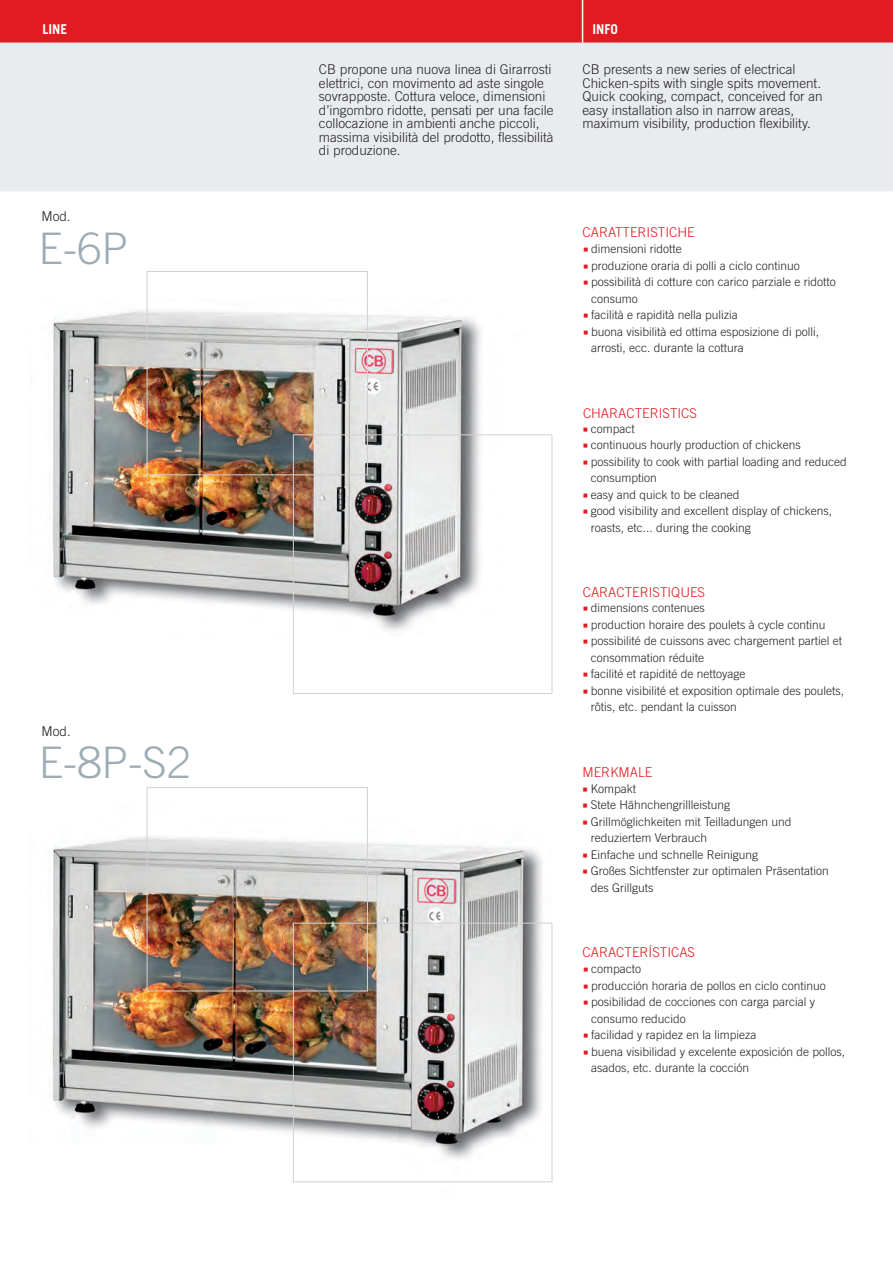
<style>
.page{position:relative;width:893px;height:1263px;background:#fff}
.page>*{position:absolute;margin:0;border:0;box-sizing:border-box;transform-origin:0 0}
.t1{font:300 43.5px "Trade Gothic";color:#9dacb5}
.t2{font:300 13.5px/13.5px "Trade Gothic";color:#231f20}
.t3{font:300 13.5px "Trade Gothic";color:#e21a21}
.t4{font:700 13.5px "Trade Gothic";color:#fff}
.t5{font:300 12px/16.5px "Trade Gothic";color:#231f20}
.s1{font-family:"Minion Pro";font-weight:700;font-stretch:condensed;font-size:13.5px;color:#e21a21}
</style>
<div class="page">
<img style="left:52px;top:299px;width:429px;height:332px">
<img style="left:52px;top:787px;width:500px;height:396px">
<div style="left:0;top:0;width:893px;height:43px;background:#e21a21"></div>
<div style="left:0;top:43px;width:893px;height:148px;background:#e9ecef"></div>
<hr style="left:582px;top:0;width:1px;height:43px;background:#fff">
<div style="left:147px;top:271px;width:221px;height:204px;border:1px solid #d1d2d4"></div>
<div style="left:293px;top:434px;width:259px;height:260px;border:1px solid #d1d2d4"></div>
<div style="left:147px;top:787px;width:221px;height:204px;border:1px solid #d1d2d4"></div>
<div style="left:293px;top:923px;width:259px;height:259px;border:1px solid #d1d2d4"></div>
<p class="t4" style="left:43px;top:21px;width:26px">LINE</p>
<p class="t4" style="left:592px;top:21px;width:27px">INFO</p>
<p class="t2" style="left:41px;top:209px;width:31px">Mod.</p>
<h1 class="t1" style="left:39px;top:222px;width:91px">E-6P</h1>
<p class="t2" style="left:42px;top:724px;width:31px">Mod.</p>
<h1 class="t1" style="left:39px;top:737px;width:154px">E-8P-S2</h1>
<p class="t2" style="left:319px;top:63px;width:236px">CB propone una nuova linea di Girarrosti elettrici, con movimento ad aste singole sovrapposte. Cottura veloce, dimensioni d’ingombro ridotte, pensati per una facile collocazione in ambienti anche piccoli, massima visibilità del prodotto, flessibilità di produzione.</p>
<p class="t2" style="left:583px;top:63px;width:242px">CB presents a new series of electrical Chicken-spits with single spits movement.<br>Quick cooking, compact, conceived for an easy installation also in narrow areas, maximum visibility, production flexibility.</p>
<p class="t3" style="left:583px;top:224px;width:114px">CARATTERISTICHE</p>
<p class="t5" style="left:583px;top:241px;width:100px"><span class="s1">■</span> dimensioni ridotte</p>
<p class="t5" style="left:583px;top:257px;width:218px"><span class="s1">■</span> produzione oraria di polli a ciclo continuo</p>
<p class="t5" style="left:591px;top:274px;width:246px;text-indent:-8px"><span class="s1">■</span> possibilità di cotture con carico parziale e ridotto consumo</p>
<p class="t5" style="left:583px;top:307px;width:156px"><span class="s1">■</span> facilità e rapidità nella pulizia</p>
<p class="t5" style="left:591px;top:323px;width:230px;text-indent:-8px"><span class="s1">■</span> buona visibilità ed ottima esposizione di polli, arrosti, ecc. durante la cottura</p>
<p class="t3" style="left:583px;top:405px;width:116px">CHARACTERISTICS</p>
<p class="t5" style="left:583px;top:420px;width:54px"><span class="s1">■</span> compact</p>
<p class="t5" style="left:583px;top:437px;width:220px"><span class="s1">■</span> continuous hourly production of chickens</p>
<p class="t5" style="left:591px;top:453px;width:258px;text-indent:-8px"><span class="s1">■</span> possibility to cook with partial loading and reduced consumption</p>
<p class="t5" style="left:583px;top:486px;width:158px"><span class="s1">■</span> easy and quick to be cleaned</p>
<p class="t5" style="left:591px;top:503px;width:243px;text-indent:-8px"><span class="s1">■</span> good visibility and excellent display of chickens, roasts, etc... during the cooking</p>
<p class="t3" style="left:583px;top:584px;width:124px">CARACTERISTIQUES</p>
<p class="t5" style="left:583px;top:600px;width:124px"><span class="s1">■</span> dimensions contenues</p>
<p class="t5" style="left:583px;top:616px;width:244px"><span class="s1">■</span> production horaire des poulets à cycle continu</p>
<p class="t5" style="left:591px;top:633px;width:253px;text-indent:-8px"><span class="s1">■</span> possibilité de cuissons avec chargement partiel et consommation réduite</p>
<p class="t5" style="left:583px;top:666px;width:164px"><span class="s1">■</span> facilité et rapidité de nettoyage</p>
<p class="t5" style="left:591px;top:682px;width:255px;text-indent:-8px"><span class="s1">■</span> bonne visibilité et exposition optimale des poulets, rôtis, etc. pendant la cuisson</p>
<p class="t3" style="left:583px;top:764px;width:71px">MERKMALE</p>
<p class="t5" style="left:583px;top:780px;width:55px"><span class="s1">■</span> Kompakt</p>
<p class="t5" style="left:583px;top:796px;width:149px"><span class="s1">■</span> Stete Hähnchengrillleistung</p>
<p class="t5" style="left:591px;top:813px;width:202px;text-indent:-8px"><span class="s1">■</span> Grillmöglichkeiten mit Teilladungen und reduziertem Verbrauch</p>
<p class="t5" style="left:583px;top:846px;width:177px"><span class="s1">■</span> Einfache und schnelle Reinigung</p>
<p class="t5" style="left:591px;top:862px;width:240px;text-indent:-8px"><span class="s1">■</span> Großes Sichtfenster zur optimalen Präsentation des Grillguts</p>
<p class="t3" style="left:583px;top:944px;width:114px">CARACTERÍSTICAS</p>
<p class="t5" style="left:583px;top:960px;width:60px"><span class="s1">■</span> compacto</p>
<p class="t5" style="left:583px;top:977px;width:244px"><span class="s1">■</span> producción horaria de pollos en ciclo continuo</p>
<p class="t5" style="left:591px;top:993px;width:226px;text-indent:-8px"><span class="s1">■</span> posibilidad de cocciones con carga parcial y consumo reducido</p>
<p class="t5" style="left:583px;top:1026px;width:175px"><span class="s1">■</span> facilidad y rapidez en la limpieza</p>
<p class="t5" style="left:591px;top:1043px;width:256px;text-indent:-8px"><span class="s1">■</span> buena visibilidad y excelente exposición de pollos, asados, etc. durante la cocción</p>
</div>
